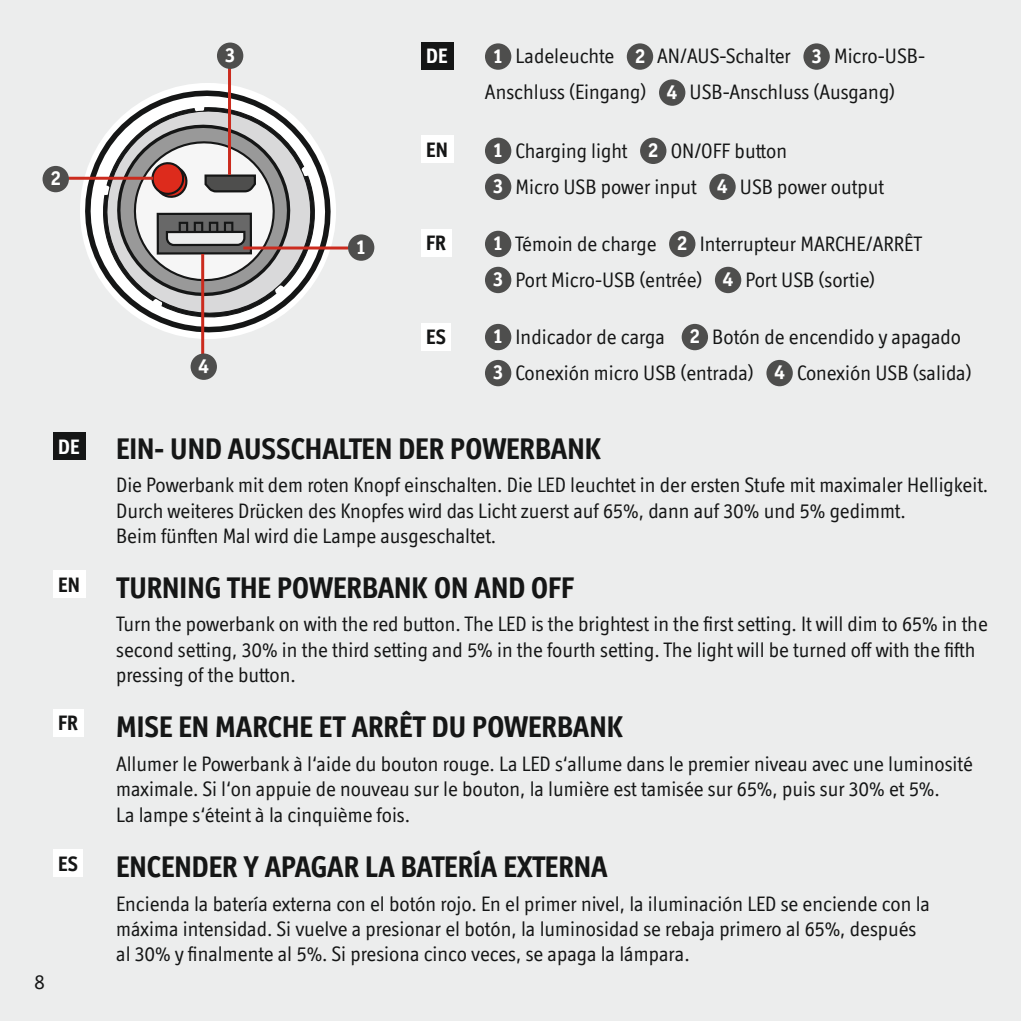
<style>
.page{position:relative;width:1021px;height:1021px;background:#fff}
.page>*{position:absolute;margin:0;border:0;box-sizing:border-box;transform-origin:0 0}
.t1{font:700 30px "Officina Display ITC Std";color:#151616}
.t2{font:21px/25.2px "Officina Display ITC Std";color:#151616}
.t3{font:700 21px "Officina Display ITC Std";color:#151616}
.t4{font:700 21px "Officina Display ITC Std";color:#fff}
.s1{font-weight:700;color:#fff}
</style>
<div class="page">
<div style="left:0;top:0;width:1020px;height:1020px;background:#eceded"></div>
<div style="left:53px;top:433px;width:32px;height:27px;background:#151616"></div>
<div style="left:53px;top:570px;width:32px;height:28px;background:#fff"></div>
<div style="left:53px;top:709px;width:30px;height:27px;background:#fff"></div>
<div style="left:53px;top:849px;width:30px;height:27px;background:#fff"></div>
<svg style="left:80px;top:83px;width:256px;height:256px"></svg>
<svg style="left:110px;top:117px;width:187px;height:186px"></svg>
<hr style="left:243px;top:246px;width:105px;height:3px;background:#cb2b1e">
<hr style="left:68px;top:177px;width:85px;height:3px;background:#cb2b1e">
<hr style="left:228px;top:68px;width:3px;height:107px;background:#cb2b1e">
<hr style="left:201px;top:254px;width:3px;height:101px;background:#cb2b1e">
<div style="left:348px;top:234px;width:26px;height:27px;background:#4e4e4d;border-radius:50%"></div>
<div style="left:43px;top:166px;width:26px;height:26px;background:#4e4e4d;border-radius:50%"></div>
<div style="left:217px;top:43px;width:26px;height:26px;background:#4e4e4d;border-radius:50%"></div>
<div style="left:190px;top:353px;width:27px;height:27px;background:#4e4e4d;border-radius:50%"></div>
<div style="left:485px;top:43px;width:26px;height:27px;background:#4e4e4d;border-radius:50%"></div>
<div style="left:626px;top:43px;width:27px;height:27px;background:#4e4e4d;border-radius:50%"></div>
<div style="left:803px;top:43px;width:26px;height:27px;background:#4e4e4d;border-radius:50%"></div>
<div style="left:659px;top:79px;width:26px;height:27px;background:#4e4e4d;border-radius:50%"></div>
<div style="left:421px;top:43px;width:32px;height:27px;background:#151616"></div>
<div style="left:485px;top:138px;width:26px;height:26px;background:#4e4e4d;border-radius:50%"></div>
<div style="left:640px;top:138px;width:26px;height:26px;background:#4e4e4d;border-radius:50%"></div>
<div style="left:485px;top:174px;width:26px;height:26px;background:#4e4e4d;border-radius:50%"></div>
<div style="left:709px;top:174px;width:26px;height:26px;background:#4e4e4d;border-radius:50%"></div>
<div style="left:421px;top:135px;width:32px;height:28px;background:#fff"></div>
<div style="left:485px;top:231px;width:26px;height:26px;background:#4e4e4d;border-radius:50%"></div>
<div style="left:669px;top:231px;width:26px;height:26px;background:#4e4e4d;border-radius:50%"></div>
<div style="left:485px;top:267px;width:26px;height:26px;background:#4e4e4d;border-radius:50%"></div>
<div style="left:715px;top:267px;width:26px;height:26px;background:#4e4e4d;border-radius:50%"></div>
<div style="left:421px;top:230px;width:30px;height:27px;background:#fff"></div>
<div style="left:485px;top:324px;width:26px;height:26px;background:#4e4e4d;border-radius:50%"></div>
<div style="left:681px;top:324px;width:27px;height:26px;background:#4e4e4d;border-radius:50%"></div>
<div style="left:485px;top:360px;width:26px;height:26px;background:#4e4e4d;border-radius:50%"></div>
<div style="left:766px;top:360px;width:26px;height:26px;background:#4e4e4d;border-radius:50%"></div>
<div style="left:421px;top:323px;width:30px;height:27px;background:#fff"></div>
<p class="t4" style="left:51px;top:166px;width:11px">2</p>
<p class="t4" style="left:58px;top:434px;width:23px">DE</p>
<p class="t3" style="left:58px;top:572px;width:23px">EN</p>
<p class="t3" style="left:58px;top:711px;width:21px">FR</p>
<p class="t3" style="left:58px;top:851px;width:21px">ES</p>
<p class="t2" style="left:34px;top:968px;width:12px">8</p>
<p class="t4" style="left:225px;top:43px;width:11px">3</p>
<p class="t4" style="left:198px;top:353px;width:12px">4</p>
<p class="t4" style="left:357px;top:234px;width:10px">1</p>
<p class="t4" style="left:426px;top:44px;width:23px">DE</p>
<p class="t2" style="left:485px;top:38px;width:441px;line-height:36px;text-indent:9px"><span class="s1">1</span> Ladeleuchte <span class="s1">2</span> AN/AUS-Schalter <span class="s1">3</span> Micro-USB-<br>Anschluss (Eingang) <span class="s1">4</span> USB-Anschluss (Ausgang)</p>
<p class="t3" style="left:426px;top:137px;width:23px">EN</p>
<p class="t2" style="left:493px;top:132px;width:392px;line-height:36px"><span class="s1">1</span> Charging light <span class="s1">2</span> ON/OFF button<br><span class="s1">3</span> Micro USB power input <span class="s1">4</span> USB power output</p>
<p class="t3" style="left:426px;top:231px;width:21px">FR</p>
<p class="t2" style="left:493px;top:225px;width:430px;line-height:36px"><span class="s1">1</span> Témoin de charge <span class="s1">2</span> Interrupteur MARCHE/ARRÊT<br><span class="s1">3</span> Port Micro-USB (entrée) <span class="s1">4</span> Port USB (sortie)</p>
<p class="t3" style="left:426px;top:325px;width:21px">ES</p>
<p class="t2" style="left:493px;top:318px;width:480px;line-height:36px"><span class="s1">1</span> Indicador de carga <span class="s1">2</span> Botón de encendido y apagado<br><span class="s1">3</span> Conexión micro USB (entrada) <span class="s1">4</span> Conexión USB (salida)</p>
<h1 class="t1" style="left:116px;top:431px;width:487px">EIN- UND AUSSCHALTEN DER POWERBANK</h1>
<p class="t2" style="left:116px;top:472px;width:873px">Die Powerbank mit dem roten Knopf einschalten. Die LED leuchtet in der ersten Stufe mit maximaler Helligkeit.<br>Durch weiteres Drücken des Knopfes wird das Licht zuerst auf 65%, dann auf 30% und 5% gedimmt.<br>Beim fünften Mal wird die Lampe ausgeschaltet.</p>
<h1 class="t1" style="left:116px;top:570px;width:460px">TURNING THE POWERBANK ON AND OFF</h1>
<p class="t2" style="left:116px;top:611px;width:873px">Turn the powerbank on with the red button. The LED is the brightest in the first setting. It will dim to 65% in the second setting, 30% in the third setting and 5% in the fourth setting. The light will be turned off with the fifth pressing of the button.</p>
<h1 class="t1" style="left:116px;top:710px;width:508px">MISE EN MARCHE ET ARRÊT DU POWERBANK</h1>
<p class="t2" style="left:116px;top:751px;width:858px">Allumer le Powerbank à l‘aide du bouton rouge. La LED s‘allume dans le premier niveau avec une luminosité maximale. Si l‘on appuie de nouveau sur le bouton, la lumière est tamisée sur 65%, puis sur 30% et 5%.<br>La lampe s‘éteint à la cinquième fois.</p>
<h1 class="t1" style="left:116px;top:849px;width:493px">ENCENDER Y APAGAR LA BATERÍA EXTERNA</h1>
<p class="t2" style="left:116px;top:890px;width:815px">Encienda la batería externa con el botón rojo. En el primer nivel, la iluminación LED se enciende con la máxima intensidad. Si vuelve a presionar el botón, la luminosidad se rebaja primero al 65%, después al 30% y finalmente al 5%. Si presiona cinco veces, se apaga la lámpara.</p>
</div>
